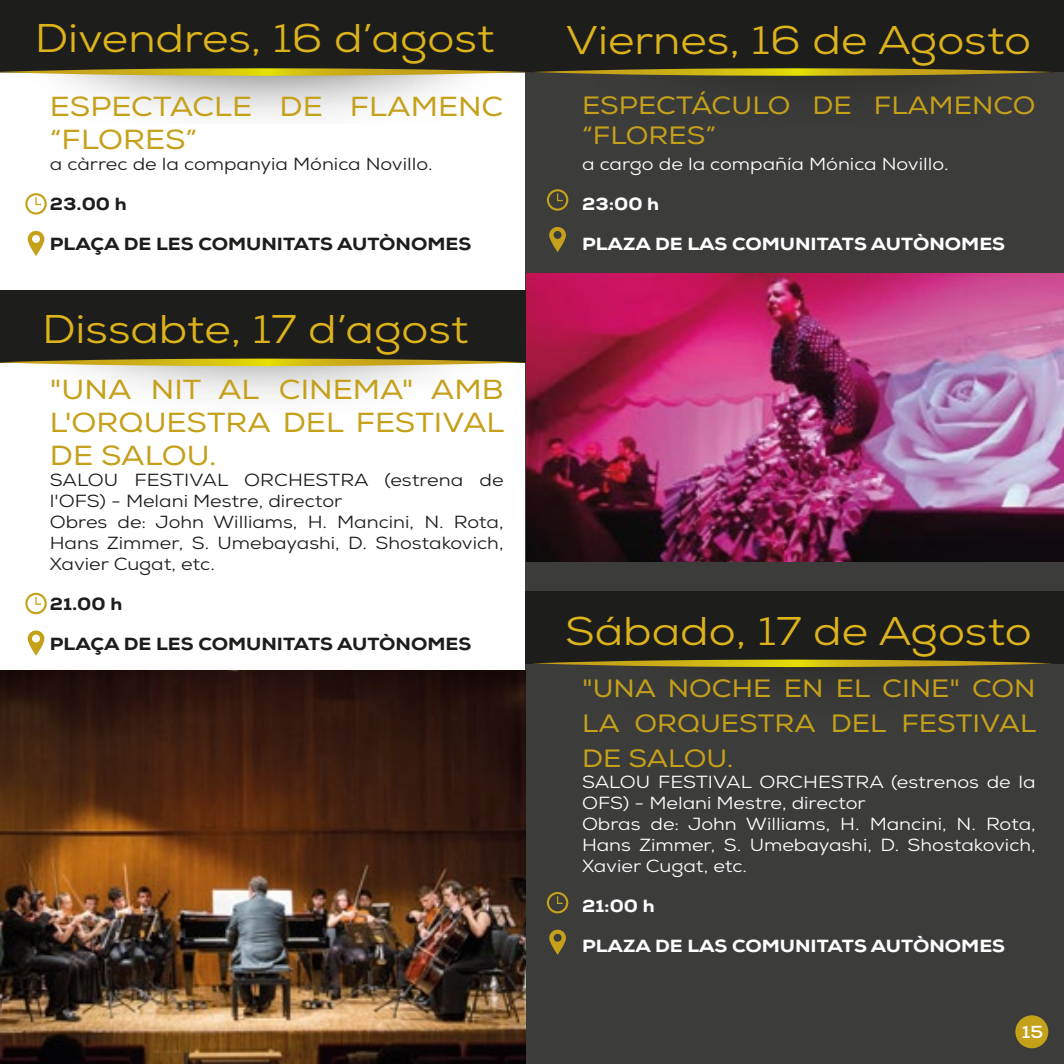
<style>
.page{position:relative;width:1064px;height:1064px;background:#fff}
.page>*{position:absolute;margin:0;border:0;box-sizing:border-box;transform-origin:0 0}
.t1{font:40px "Nexa";color:#ddb31c;scale:1.12 1}
.t2{font:27.5px/33px "Nexa";color:#c5a019;text-align:justify;scale:1.12 1}
.t3{font:25px/35px "Nexa";color:#c5a019;scale:1.12 1}
.t4{font:17.5px/21px "Nexa";color:#1d1d1b;scale:1.12 1}
.t5{font:17.5px/21px "Nexa";color:#fff;scale:1.12 1}
.t6{font:800 17.5px "Nexa";color:#fff;scale:1.12 1}
.t7{font:800 17.5px "Nexa";color:#1d1d1b;scale:1.12 1}
.t8{font:700 17.5px "Nexa";color:#fff;scale:1.12 1}
</style>
<div class="page">
<div style="left:525px;top:3px;width:538px;height:1060px;background:#3c3c3b"></div>
<div style="left:0;top:0;width:528px;height:72px;background:#1d1d1b"></div>
<div style="left:0;top:290px;width:528px;height:72px;background:#1d1d1b"></div>
<div style="left:528px;top:0;width:535px;height:72px;background:#1d1d1b"></div>
<svg style="left:0;top:68px;width:1052px;height:8px"></svg>
<svg style="left:546px;top:189px;width:22px;height:21px"></svg>
<svg style="left:549px;top:227px;width:17px;height:25px"></svg>
<svg style="left:25px;top:592px;width:22px;height:22px"></svg>
<svg style="left:27px;top:630px;width:18px;height:25px"></svg>
<svg style="left:0;top:358px;width:526px;height:8px"></svg>
<svg style="left:25px;top:193px;width:22px;height:21px"></svg>
<svg style="left:27px;top:230px;width:18px;height:26px"></svg>
<div style="left:1014px;top:1014px;width:33px;height:33px;background:#c5a019;border-radius:50%"></div>
<img style="left:526px;top:273px;width:537px;height:288px">
<img style="left:650px;top:666px;width:287px;height:6px">
<div style="left:525px;top:591px;width:538px;height:72px;background:#1d1d1b"></div>
<svg style="left:531px;top:659px;width:521px;height:7px"></svg>
<svg style="left:546px;top:892px;width:22px;height:21px"></svg>
<svg style="left:549px;top:929px;width:17px;height:25px"></svg>
<img style="left:0;top:670px;width:525px;height:393px">
<h1 class="t1" style="left:35px;top:13px;width:412px">Divendres, 16 d’agost</h1>
<h2 class="t2" style="left:50px;top:90px;width:406px">ESPECTACLE DE FLAMENC “FLORES”</h2>
<p class="t4" style="left:50px;top:153px;width:343px">a càrrec de la companyia Mónica Novillo.</p>
<p class="t7" style="left:50px;top:193px;width:70px">23.00 h</p>
<p class="t7" style="left:50px;top:233px;width:377px">PLAÇA DE LES COMUNITATS AUTÒNOMES</p>
<h1 class="t1" style="left:42px;top:303px;width:382px">Dissabte, 17 d’agost</h1>
<h2 class="t2" style="left:50px;top:373px;width:407px">"UNA NIT AL CINEMA" AMB L'ORQUESTRA DEL FESTIVAL DE SALOU.</h2>
<p class="t4" style="left:50px;top:469px;width:406px">SALOU FESTIVAL ORCHESTRA (estrena de l'OFS) - Melani Mestre, director<br>Obres de: John Williams, H. Mancini, N. Rota, Hans Zimmer, S. Umebayashi, D. Shostakovich, Xavier Cugat, etc.</p>
<p class="t7" style="left:50px;top:593px;width:66px">21.00 h</p>
<p class="t7" style="left:50px;top:633px;width:377px">PLAÇA DE LES COMUNITATS AUTÒNOMES</p>
<h1 class="t1" style="left:565px;top:15px;width:417px">Viernes, 16 de Agosto</h1>
<h3 class="t3" style="left:582px;top:91px;width:406px;line-height:30px">ESPECTÁCULO DE FLAMENCO “FLORES”</h3>
<p class="t5" style="left:582px;top:153px;width:329px">a cargo de la compañía Mónica Novillo.</p>
<p class="t6" style="left:582px;top:193px;width:70px">23:00 h</p>
<p class="t6" style="left:582px;top:233px;width:379px">PLAZA DE LAS COMUNITATS AUTÒNOMES</p>
<h1 class="t1" style="left:564px;top:605px;width:418px">Sábado, 17 de Agosto</h1>
<h3 class="t3" style="left:582px;top:671px;width:407px;text-align:justify">"UNA NOCHE EN EL CINE" CON LA ORQUESTRA DEL FESTIVAL DE SALOU.</h3>
<p class="t5" style="left:582px;top:771px;width:406px">SALOU FESTIVAL ORCHESTRA (estrenos de la OFS) - Melani Mestre, director<br>Obras de: John Williams, H. Mancini, N. Rota, Hans Zimmer, S. Umebayashi, D. Shostakovich, Xavier Cugat, etc.</p>
<p class="t6" style="left:582px;top:894px;width:66px">21:00 h</p>
<p class="t6" style="left:582px;top:934px;width:379px">PLAZA DE LAS COMUNITATS AUTÒNOMES</p>
<p class="t8" style="left:1021px;top:1019px;width:20px">15</p>
</div>
